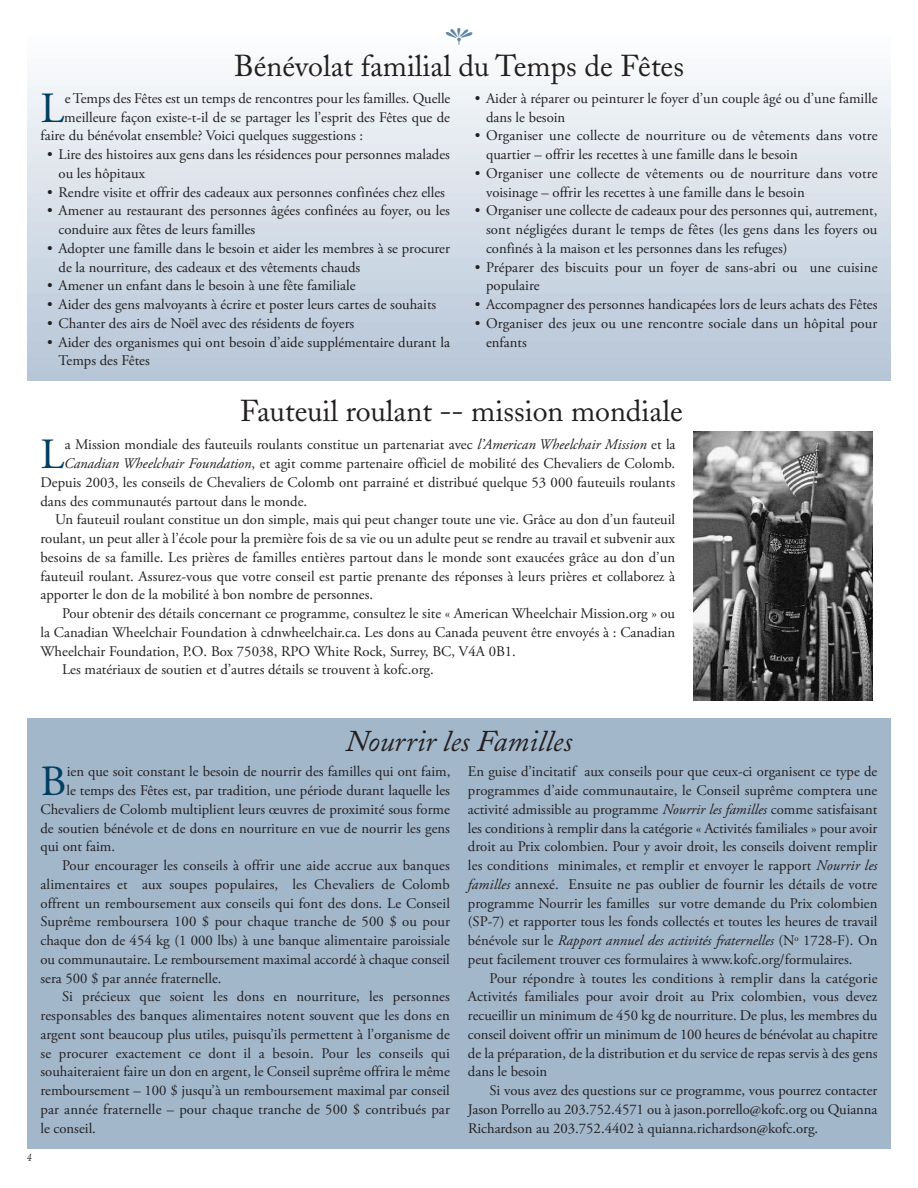
<style>
.page{position:relative;width:918px;height:1188px;background:#fff}
.page>*{position:absolute;margin:0;border:0;box-sizing:border-box;transform-origin:0 0}
.t1{font:43.05px "Adobe Garamond Pro";color:#003f61}
.t2{font:30px "Adobe Caslon";color:#231f20}
.t3{font:italic 30px "Adobe Caslon";color:#231f20}
.t4{font:14.7px/18.8px "Adobe Garamond Pro";color:#231f20}
.t5{font:italic 10.5px "Palatino";color:#231f20;scale:.9 1}
.s1{font-style:italic}
</style>
<div class="page">
<div style="left:27px;top:718px;width:864px;height:430px;background:#a3b7cb"></div>
<img style="left:693px;top:431px;width:179px;height:270px">
<h2 class="t2" style="left:234px;top:55px;width:452px">Bénévolat familial du Temps de Fêtes</h2>
<h1 class="t1" style="left:40px;top:91px;width:25px">L</h1>
<p class="t4" style="left:65px;top:90px;width:387px">e Temps des Fêtes est un temps de rencontres pour les familles. Quelle</p>
<p class="t4" style="left:64px;top:109px;width:387px">meilleure façon existe-t-il de se partager les l’esprit des Fêtes que de</p>
<p class="t4" style="left:40px;top:128px;width:324px">faire du bénévolat ensemble? Voici quelques suggestions :</p>
<p class="t4" style="left:59px;top:146px;width:393px;text-indent:-11px">• Lire des histoires aux gens dans les résidences pour personnes malades ou les hôpitaux</p>
<p class="t4" style="left:47px;top:184px;width:399px">• Rendre visite et offrir des cadeaux aux personnes confinées chez elles</p>
<p class="t4" style="left:59px;top:203px;width:393px;text-indent:-11px">• Amener au restaurant des personnes âgées confinées au foyer, ou les conduire aux fêtes de leurs familles</p>
<p class="t4" style="left:59px;top:240px;width:393px;text-indent:-11px">• Adopter une famille dans le besoin et aider les membres à se procurer de la nourriture, des cadeaux et des vêtements chauds</p>
<p class="t4" style="left:47px;top:278px;width:310px">• Amener un enfant dans le besoin à une fête familiale</p>
<p class="t4" style="left:47px;top:296px;width:391px">• Aider des gens malvoyants à écrire et poster leurs cartes de souhaits</p>
<p class="t4" style="left:47px;top:315px;width:309px">• Chanter des airs de Noël avec des résidents de foyers</p>
<p class="t4" style="left:59px;top:334px;width:393px;text-indent:-11px">• Aider des organismes qui ont besoin d’aide supplémentaire durant la<br>Temps des Fêtes</p>
<p class="t4" style="left:486px;top:90px;width:393px;text-indent:-11px">• Aider à réparer ou peinturer le foyer d’un couple âgé ou d’une famille dans le besoin</p>
<p class="t4" style="left:486px;top:128px;width:393px;text-indent:-11px">• Organiser une collecte de nourriture ou de vêtements dans votre quartier – offrir les recettes à une famille dans le besoin</p>
<p class="t4" style="left:486px;top:165px;width:393px;text-indent:-11px">• Organiser une collecte de vêtements ou de nourriture dans votre voisinage – offrir les recettes à une famille dans le besoin</p>
<p class="t4" style="left:486px;top:203px;width:393px;text-align:justify;text-indent:-11px">• Organiser une collecte de cadeaux pour des personnes qui, autrement, sont négligées durant le temps de fêtes (les gens dans les foyers ou confinés à la maison et les personnes dans les refuges)</p>
<p class="t4" style="left:486px;top:259px;width:393px;text-indent:-11px">• Préparer des biscuits pour un foyer de sans-abri ou une cuisine populaire</p>
<p class="t4" style="left:475px;top:296px;width:404px">• Accompagner des personnes handicapées lors de leurs achats des Fêtes</p>
<p class="t4" style="left:486px;top:315px;width:393px;text-indent:-11px">• Organiser des jeux ou une rencontre sociale dans un hôpital pour enfants</p>
<h2 class="t2" style="left:240px;top:400px;width:444px">Fauteuil roulant -- mission mondiale</h2>
<h1 class="t1" style="left:40px;top:438px;width:25px">L</h1>
<p class="t4" style="left:65px;top:437px;width:612px">a Mission mondiale des fauteuils roulants constitue un partenariat avec <span class="s1">l’American Wheelchair Mission</span> et la</p>
<p class="t4" style="left:64px;top:455px;width:612px"><span class="s1">Canadian Wheelchair Foundation</span>, et agit comme partenaire officiel de mobilité des Chevaliers de Colomb.</p>
<p class="t4" style="left:40px;top:474px;width:636px">Depuis 2003, les conseils de Chevaliers de Colomb ont parrainé et distribué quelque 53 000 fauteuils roulants</p>
<p class="t4" style="left:40px;top:493px;width:268px">dans des communautés partout dans le monde.</p>
<p class="t4" style="left:55px;top:512px;width:622px">Un fauteuil roulant constitue un don simple, mais qui peut changer toute une vie. Grâce au don d’un fauteuil</p>
<p class="t4" style="left:40px;top:530px;width:636px">roulant, un peut aller à l’école pour la première fois de sa vie ou un adulte peut se rendre au travail et subvenir aux</p>
<p class="t4" style="left:40px;top:549px;width:636px">besoins de sa famille. Les prières de familles entières partout dans le monde sont exaucées grâce au don d’un</p>
<p class="t4" style="left:40px;top:568px;width:636px">fauteuil roulant. Assurez-vous que votre conseil est partie prenante des réponses à leurs prières et collaborez à</p>
<p class="t4" style="left:41px;top:587px;width:334px">apporter le don de la mobilité à bon nombre de personnes.</p>
<p class="t4" style="left:62px;top:605px;width:615px">Pour obtenir des détails concernant ce programme, consultez le site « American Wheelchair Mission.org » ou</p>
<p class="t4" style="left:41px;top:624px;width:636px">la Canadian Wheelchair Foundation à cdnwheelchair.ca. Les dons au Canada peuvent être envoyés à : Canadian</p>
<p class="t4" style="left:41px;top:643px;width:477px">Wheelchair Foundation, P.O. Box 75038, RPO White Rock, Surrey, BC, V4A 0B1.</p>
<p class="t4" style="left:62px;top:662px;width:373px">Les matériaux de soutien et d’autres détails se trouvent à kofc.org.</p>
<p class="t5" style="left:27px;top:1151px;width:7px">4</p>
<h2 class="t3" style="left:346px;top:731px;width:228px">Nourrir les Familles</h2>
<h1 class="t1" style="left:40px;top:765px;width:28px">B</h1>
<p class="t4" style="left:67px;top:764px;width:385px">ien que soit constant le besoin de nourrir des familles qui ont faim,</p>
<p class="t4" style="left:66px;top:782px;width:385px">le temps des Fêtes est, par tradition, une période durant laquelle les</p>
<p class="t4" style="left:40px;top:801px;width:411px">Chevaliers de Colomb multiplient leurs œuvres de proximité sous forme</p>
<p class="t4" style="left:40px;top:820px;width:411px">de soutien bénévole et de dons en nourriture en vue de nourrir les gens</p>
<p class="t4" style="left:40px;top:839px;width:76px">qui ont faim.</p>
<p class="t4" style="left:62px;top:857px;width:389px">Pour encourager les conseils à offrir une aide accrue aux banques</p>
<p class="t4" style="left:40px;top:876px;width:411px">alimentaires et aux soupes populaires, les Chevaliers de Colomb</p>
<p class="t4" style="left:40px;top:895px;width:411px">offrent un remboursement aux conseils qui font des dons. Le Conseil</p>
<p class="t4" style="left:40px;top:914px;width:411px">Suprême remboursera 100 $ pour chaque tranche de 500 $ ou pour</p>
<p class="t4" style="left:40px;top:932px;width:411px">chaque don de 454 kg (1 000 lbs) à une banque alimentaire paroissiale</p>
<p class="t4" style="left:40px;top:951px;width:411px">ou communautaire. Le remboursement maximal accordé à chaque conseil</p>
<p class="t4" style="left:40px;top:970px;width:183px">sera 500 $ par année fraternelle.</p>
<p class="t4" style="left:62px;top:989px;width:389px">Si précieux que soient les dons en nourriture, les personnes</p>
<p class="t4" style="left:40px;top:1007px;width:411px">responsables des banques alimentaires notent souvent que les dons en</p>
<p class="t4" style="left:40px;top:1026px;width:411px">argent sont beaucoup plus utiles, puisqu’ils permettent à l’organisme de</p>
<p class="t4" style="left:40px;top:1045px;width:411px">se procurer exactement ce dont il a besoin. Pour les conseils qui</p>
<p class="t4" style="left:40px;top:1064px;width:411px">souhaiteraient faire un don en argent, le Conseil suprême offrira le même</p>
<p class="t4" style="left:40px;top:1082px;width:411px">remboursement – 100 $ jusqu’à un remboursement maximal par conseil</p>
<p class="t4" style="left:40px;top:1101px;width:411px">par année fraternelle – pour chaque tranche de 500 $ contribués par</p>
<p class="t4" style="left:40px;top:1120px;width:57px">le conseil.</p>
<p class="t4" style="left:468px;top:764px;width:411px;text-align:justify">En guise d’incitatif aux conseils pour que ceux-ci organisent ce type de programmes d’aide communautaire, le Conseil suprême comptera une activité admissible au programme <span class="s1">Nourrir les familles</span> comme satisfaisant les conditions à remplir dans la catégorie « Activités familiales » pour avoir droit au Prix colombien. Pour y avoir droit, les conseils doivent remplir les conditions minimales, et remplir et envoyer le rapport <span class="s1">Nourrir les familles</span> annexé. Ensuite ne pas oublier de fournir les détails de votre programme Nourrir les familles sur votre demande du Prix colombien (SP-7) et rapporter tous les fonds collectés et toutes les heures de travail bénévole sur le <span class="s1">Rapport annuel des activités fraternelles</span> (N<sup>o</sup> 1728-F). On peut facilement trouver ces formulaires à www.kofc.org/formulaires.</p>
<p class="t4" style="left:468px;top:970px;width:411px;text-align:justify;text-indent:22px">Pour répondre à toutes les conditions à remplir dans la catégorie Activités familiales pour avoir droit au Prix colombien, vous devez recueillir un minimum de 450 kg de nourriture. De plus, les membres du conseil doivent offrir un minimum de 100 heures de bénévolat au chapitre de la préparation, de la distribution et du service de repas servis à des gens dans le besoin</p>
<p class="t4" style="left:468px;top:1082px;width:411px;text-align:justify;text-indent:22px">Si vous avez des questions sur ce programme, vous pourrez contacter Jason Porrello au 203.752.4571 ou à jason.porrello@kofc.org ou Quianna Richardson au 203.752.4402 à quianna.richardson@kofc.org.</p>
</div>
